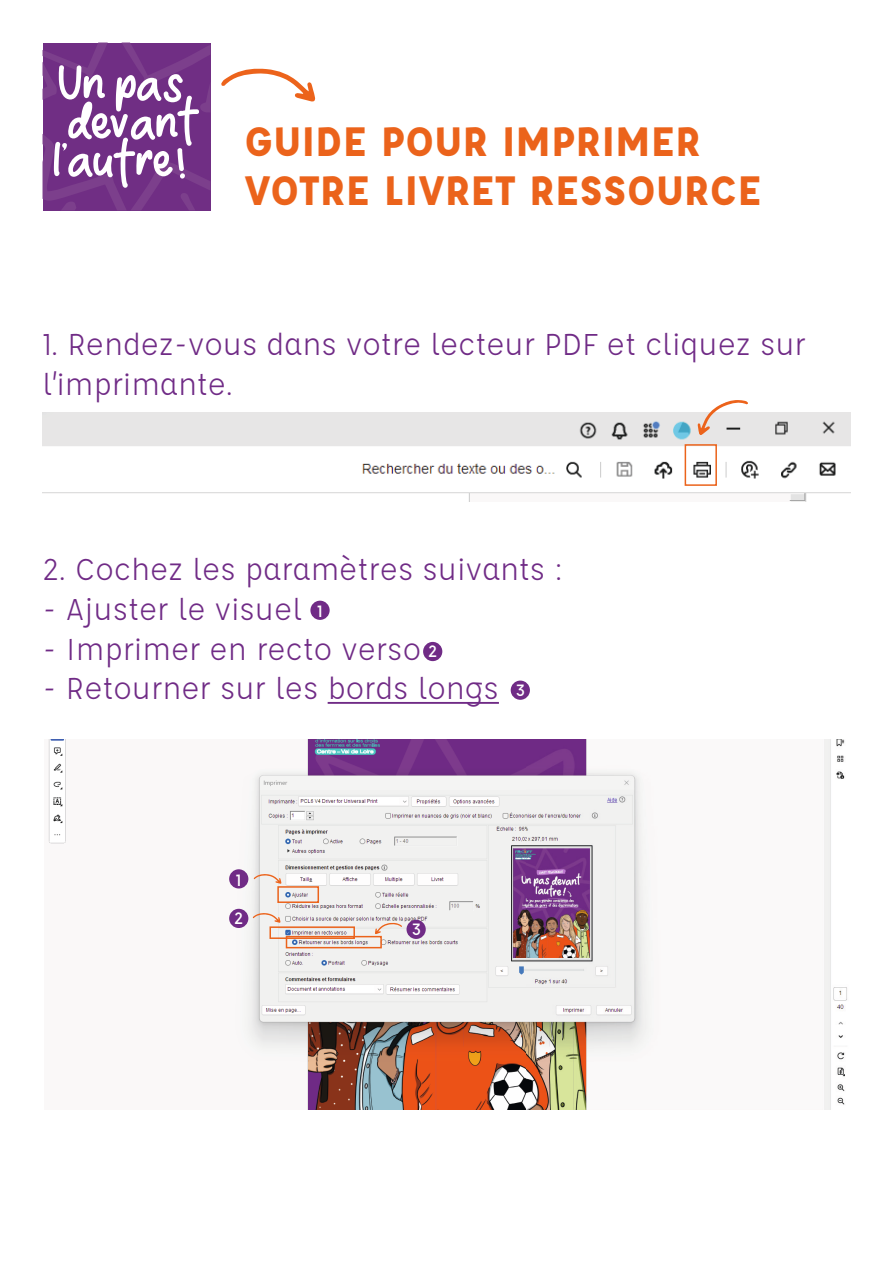
<style>
.page{position:relative;width:893px;height:1263px;background:#fff}
.page>*{position:absolute;margin:0;border:0;box-sizing:border-box;transform-origin:0 0}
.t1{font:700 45px/48px "Affogato";color:#eb631b}
.t2{font:33px/39.6px "Affogato";color:#702b86}
.t3{font:500 18px "Affogato";color:#fff}
</style>
<div class="page">
<svg style="left:43px;top:43px;width:167px;height:167px"></svg>
<svg style="left:221px;top:68px;width:94px;height:34px"></svg>
<hr style="left:328px;top:702px;width:171px;height:2px;background:#702b86">
<img style="left:43px;top:412px;width:807px;height:89px">
<div style="left:685px;top:444px;width:32px;height:42px;border:2px solid #eb631b"></div>
<svg style="left:698px;top:400px;width:50px;height:35px"></svg>
<img style="left:48px;top:740px;width:799px;height:370px">
<div style="left:277px;top:886px;width:42px;height:17px;border:2px solid #eb631b"></div>
<div style="left:269px;top:926px;width:86px;height:13px;border:2px solid #eb631b"></div>
<div style="left:286px;top:936px;width:96px;height:12px;border:2px solid #eb631b"></div>
<svg style="left:254px;top:874px;width:27px;height:10px"></svg>
<svg style="left:253px;top:913px;width:28px;height:10px"></svg>
<svg style="left:375px;top:922px;width:27px;height:12px"></svg>
<div style="left:310px;top:601px;width:20px;height:19px;background:#702b86;border-radius:50%"></div>
<div style="left:229px;top:869px;width:19px;height:19px;background:#702b86;border-radius:50%"></div>
<div style="left:229px;top:909px;width:19px;height:19px;background:#702b86;border-radius:50%"></div>
<div style="left:406px;top:920px;width:20px;height:19px;background:#702b86;border-radius:50%"></div>
<div style="left:423px;top:642px;width:19px;height:19px;background:#702b86;border-radius:50%"></div>
<div style="left:511px;top:680px;width:19px;height:20px;background:#702b86;border-radius:50%"></div>
<h1 class="t1" style="left:244px;top:117px;width:519px">GUIDE POUR IMPRIMER<br>VOTRE LIVRET RESSOURCE</h1>
<p class="t2" style="left:43px;top:324px;width:765px">1. Rendez-vous dans votre lecteur PDF et cliquez sur l’imprimante.</p>
<p class="t2" style="left:43px;top:549px;width:522px">2. Cochez les paramètres suivants :</p>
<p class="t2" style="left:43px;top:589px;width:261px">- Ajuster le visuel</p>
<p class="t2" style="left:43px;top:629px;width:380px">- Imprimer en recto verso</p>
<p class="t2" style="left:43px;top:668px;width:458px">- Retourner sur les bords longs</p>
<p class="t3" style="left:317px;top:600px;width:7px">1</p>
<p class="t3" style="left:428px;top:640px;width:10px">2</p>
<p class="t3" style="left:516px;top:679px;width:11px">3</p>
<p class="t3" style="left:236px;top:868px;width:7px">1</p>
<p class="t3" style="left:234px;top:907px;width:10px">2</p>
<p class="t3" style="left:412px;top:918px;width:11px">3</p>
</div>
